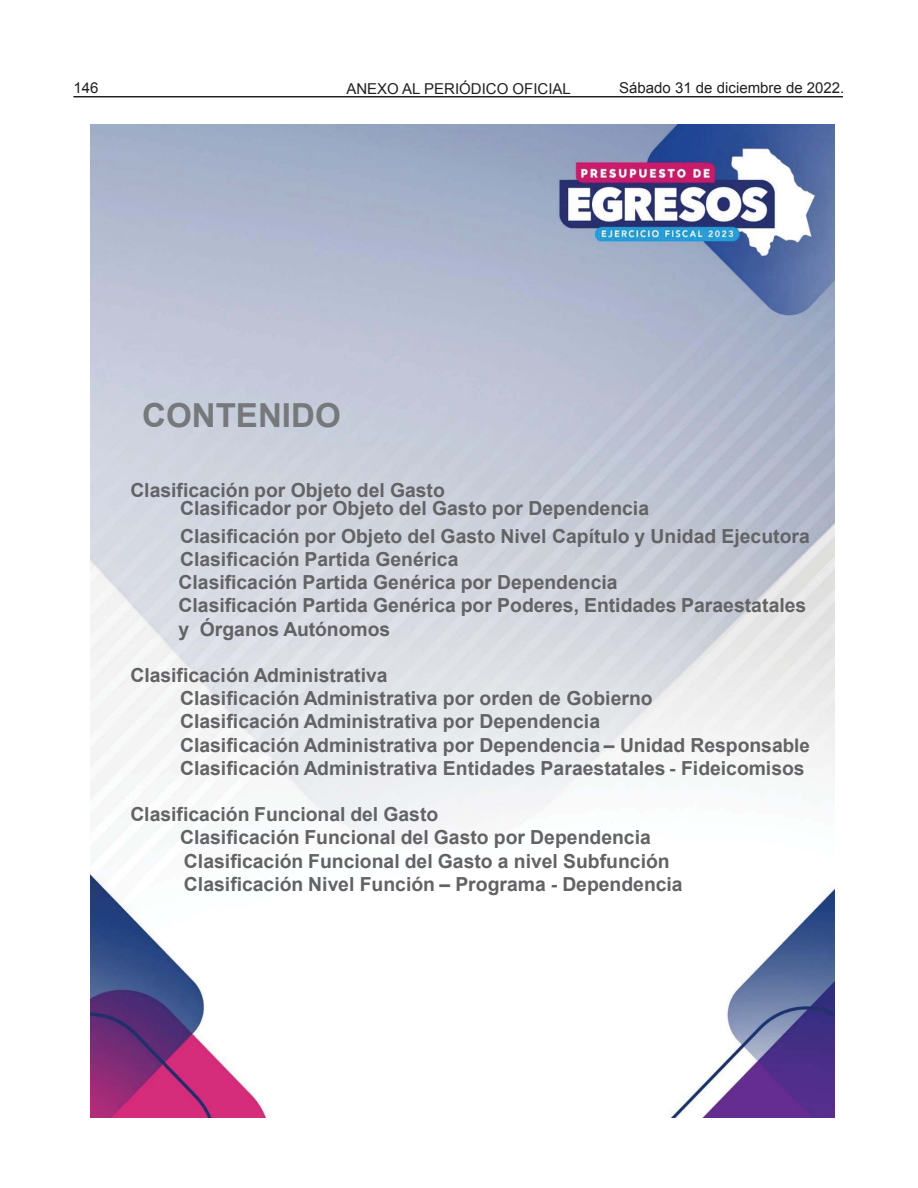
<style>
.page{position:relative;width:918px;height:1188px;background:#fff}
.page>*{position:absolute;margin:0;border:0;box-sizing:border-box;transform-origin:0 0}
.t1{font:700 33.15px "Arial";color:#76787b}
.t2{font:700 19.35px/23.2px "Arial";color:#636366}
.t3{font:15px "Arial";color:#231f20}
.s1{font-style:inherit}
.s2{font-size:18.75px}
</style>
<div class="page">
<hr style="left:73px;top:96px;width:770px;height:1px;background:#231f20">
<img style="left:90px;top:125px;width:745px;height:993px">
<div style="left:317px;top:978px;width:291px;height:150px;background:#fff"></div>
<p class="t3" style="left:74px;top:78px;width:27px">146</p>
<p class="t3" style="left:346px;top:79px;width:226px">ANEXO AL PERIÓDICO OFICIAL</p>
<p class="t3" style="left:619px;top:77px;width:227px">Sábado 31 de diciembre de 2022.</p>
<p class="t1" style="left:142px;top:392px;width:200px">CONTENIDO</p>
<p class="t2" style="left:180px;top:481px;width:471px;line-height:18.9px;text-indent:-50px">Clasificación por Objeto del Gasto<br>Clasificador por Objeto del Gasto por Dependencia</p>
<p class="t2" style="left:179px;top:525px;width:633px">Clasificación por Objeto del Gasto Nivel Capítulo y Unidad Ejecutora Clasificación Partida Genérica<br>Clasificación Partida Genérica por Dependencia<br>Clasificación Partida Genérica por Poderes, Entidades Paraestatales y Órganos Autónomos</p>
<p class="t2" style="left:180px;top:664px;width:631px;text-indent:-50px">Clasificación Administrativa<br>Clasificación Administrativa por orden de Gobierno<br>Clasificación Administrativa por Dependencia<br>Clasificación Administrativa por Dependencia <span class="s1">–</span> Unidad Responsa<span class="s2">ble </span>Clasificación Administrativa Entidades Paraestatales - Fideicomisos</p>
<p class="t2" style="left:180px;top:803px;width:504px;text-indent:-50px">Clasificación Funcional del Gasto<br>Clasificación Funcional del Gasto por Dependencia Clasificación Funcional del Gasto a nivel Subfunción Clasificación Nivel Función <span class="s1">–</span> Programa - Dependencia</p>
</div>
